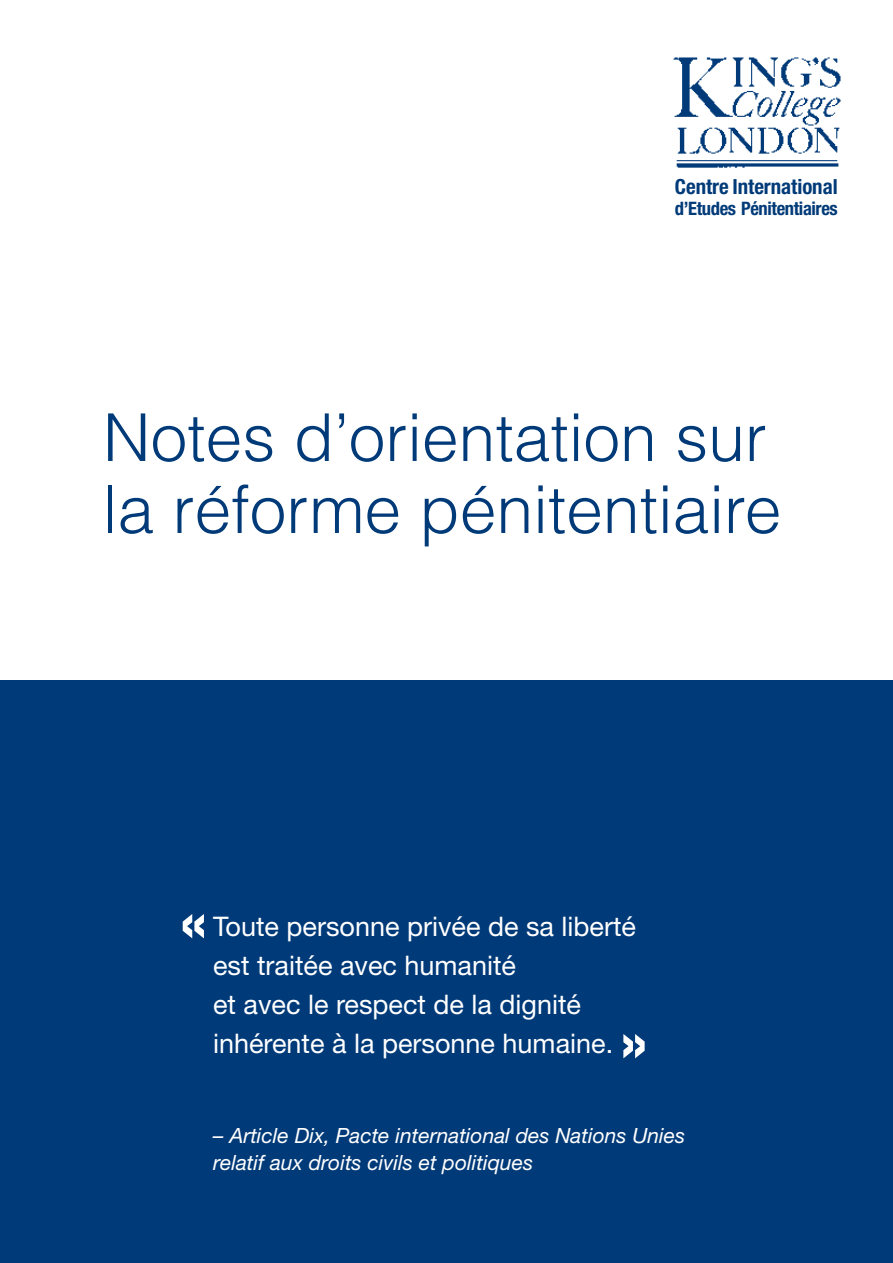
<style>
.page{position:relative;width:893px;height:1263px;background:#fff}
.page>*{position:absolute;margin:0;border:0;box-sizing:border-box;transform-origin:0 0}
.t1{font:300 66px/72px "Helvetica";color:#003a78}
.t2{font:800 60px "Helvetica Neue";color:#fff}
.t3{font:27px/39px "Helvetica Neue";color:#fff}
.t4{font:italic 21px/27px "Helvetica Neue";color:#fff}
.t5{font:700 condensed 20.85px "Helvetica Neue";color:#003a78}
.t6{font:700 condensed 18.6px "Helvetica Neue";letter-spacing:-.02em;color:#003a78}
</style>
<div class="page">
<img style="left:673px;top:57px;width:168px;height:111px">
<div style="left:0;top:680px;width:893px;height:583px;background:#003a78"></div>
<p class="t5" style="left:675px;top:174px;width:164px">Centre International</p>
<p class="t6" style="left:675px;top:197px;width:164px">d’Etudes Pénitentiaires</p>
<h1 class="t1" style="left:103px;top:400px;width:680px">Notes d’orientation sur la réforme pénitentiaire</h1>
<h2 class="t2" style="left:180px;top:885px;width:28px">«</h2>
<p class="t3" style="left:213px;top:907px;width:425px">Toute personne privée de sa liberté est traitée avec humanité<br>et avec le respect de la dignité inhérente à la personne humaine.</p>
<h2 class="t2" style="left:621px;top:1005px;width:28px">»</h2>
<p class="t4" style="left:213px;top:1122px;width:474px">– Article Dix, Pacte international des Nations Unies relatif aux droits civils et politiques</p>
</div>
